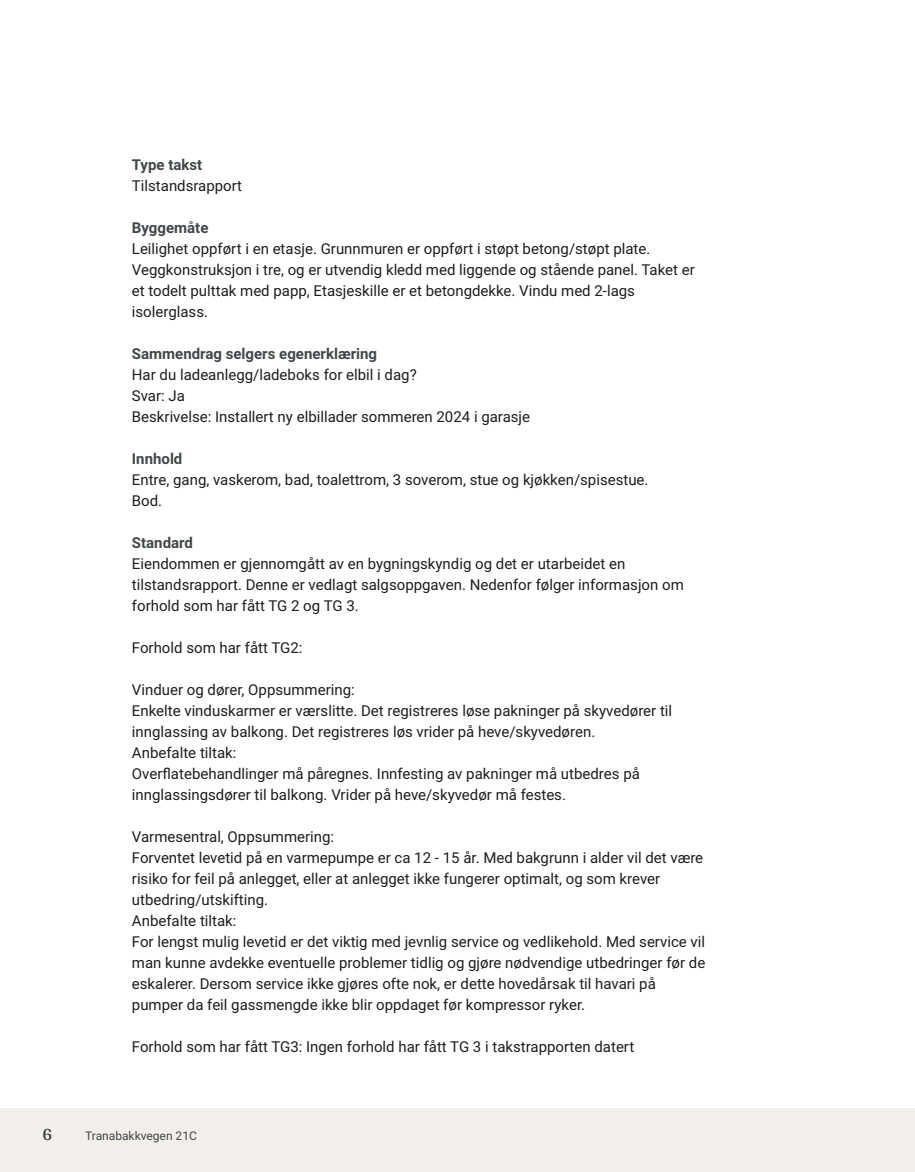
<style>
.page{position:relative;width:915px;height:1172px;background:#fff}
.page>*{position:absolute;margin:0;border:0;box-sizing:border-box;transform-origin:0 0}
.t1{font:700 18px "Arya";color:#414749}
.t2{font:15px/21px "Roboto Vitec";color:#1d1d1b}
.t3{font:700 15px "Roboto Vitec";color:#414749}
.t4{font:12px "Roboto Vitec";color:#414749}
</style>
<div class="page">
<div style="left:0;top:1108px;width:914px;height:64px;background:#f2eeea"></div>
<p class="t3" style="left:132px;top:154px;width:72px">Type takst</p>
<p class="t2" style="left:132px;top:174px;width:112px">Tilstandsrapport</p>
<p class="t3" style="left:132px;top:217px;width:78px">Byggemåte</p>
<p class="t2" style="left:132px;top:237px;width:564px">Leilighet oppført i en etasje. Grunnmuren er oppført i støpt betong/støpt plate.<br>Veggkonstruksjon i tre, og er utvendig kledd med liggende og stående panel. Taket er et todelt pulttak med papp, Etasjeskille er et betongdekke. Vindu med 2‑lags isolerglass.</p>
<p class="t3" style="left:132px;top:343px;width:247px">Sammendrag selgers egenerklæring</p>
<p class="t2" style="left:132px;top:363px;width:399px">Har du ladeanlegg/ladeboks for elbil i dag?<br>Svar: Ja<br>Beskrivelse: Installert ny elbillader sommeren 2024 i garasje</p>
<p class="t3" style="left:132px;top:448px;width:52px">Innhold</p>
<p class="t2" style="left:132px;top:468px;width:518px">Entre, gang, vaskerom, bad, toalettrom, 3 soverom, stue og kjøkken/spisestue.<br>Bod.</p>
<p class="t3" style="left:132px;top:532px;width:63px">Standard</p>
<p class="t2" style="left:132px;top:552px;width:553px">Eiendommen er gjennomgått av en bygningskyndig og det er utarbeidet en tilstandsrapport. Denne er vedlagt salgsoppgaven. Nedenfor følger informasjon om forhold som har fått TG 2 og TG 3.</p>
<p class="t2" style="left:132px;top:636px;width:172px">Forhold som har fått TG2:</p>
<p class="t2" style="left:132px;top:678px;width:541px">Vinduer og dører, Oppsummering:<br>Enkelte vinduskarmer er værslitte. Det registreres løse pakninger på skyvedører til innglassing av balkong. Det registreres løs vrider på heve/skyvedøren.<br>Anbefalte tiltak:<br>Overflatebehandlinger må påregnes. Innfesting av pakninger må utbedres på innglassingsdører til balkong. Vrider på heve/skyvedør må festes.</p>
<p class="t2" style="left:132px;top:825px;width:574px">Varmesentral, Oppsummering:<br>Forventet levetid på en varmepumpe er ca 12 ‑ 15 år. Med bakgrunn i alder vil det være risiko for feil på anlegget, eller at anlegget ikke fungerer optimalt, og som krever utbedring/utskifting.<br>Anbefalte tiltak:<br>For lengst mulig levetid er det viktig med jevnlig service og vedlikehold. Med service vil man kunne avdekke eventuelle problemer tidlig og gjøre nødvendige utbedringer før de eskalerer. Dersom service ikke gjøres ofte nok, er dette hovedårsak til havari på pumper da feil gassmengde ikke blir oppdaget før kompressor ryker.</p>
<p class="t2" style="left:132px;top:1035px;width:503px">Forhold som har fått TG3: Ingen forhold har fått TG 3 i takstrapporten datert</p>
<p class="t1" style="left:43px;top:1123px;width:11px">6</p>
<p class="t4" style="left:85px;top:1127px;width:113px">Tranabakkvegen 21C</p>
</div>
